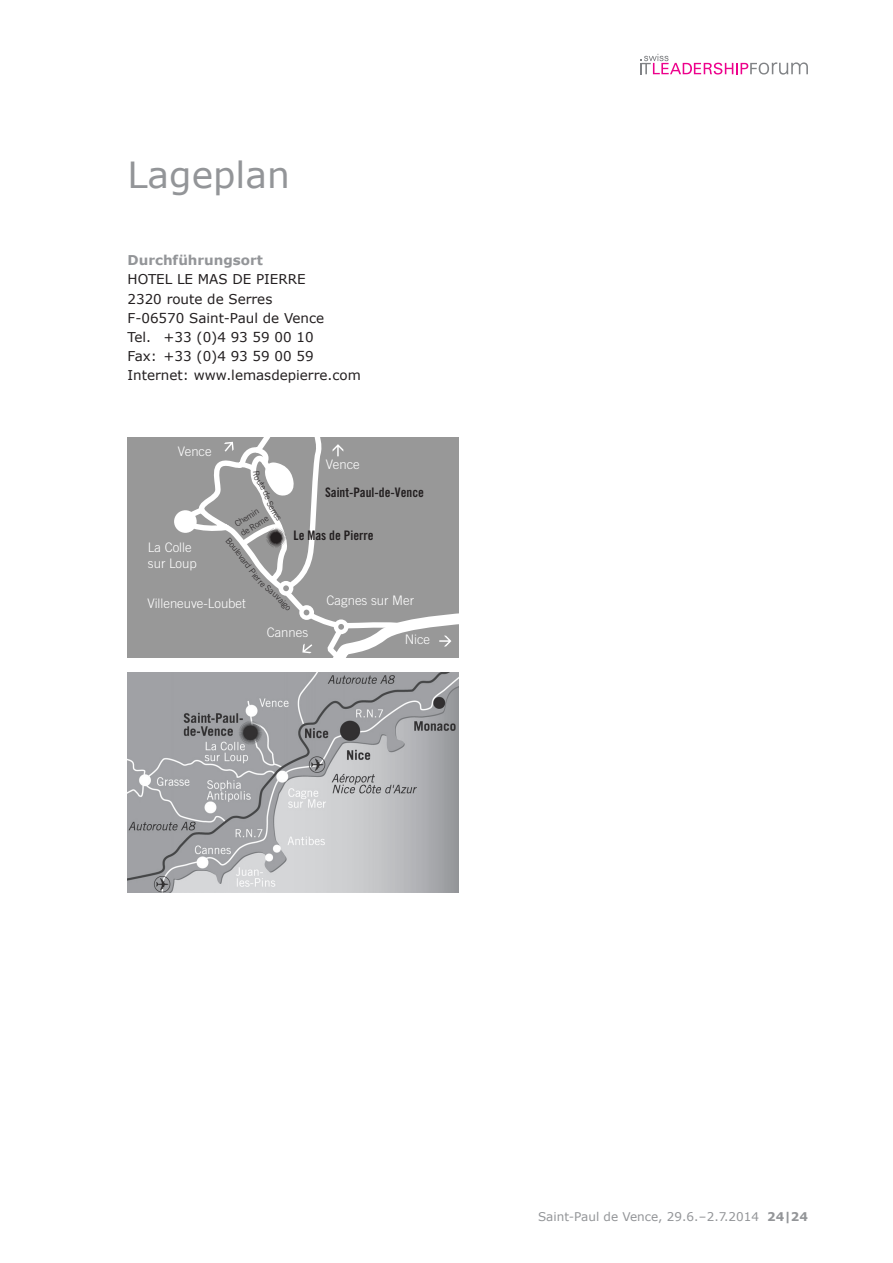
<style>
.page{position:relative;width:893px;height:1263px;background:#fff}
.page>*{position:absolute;margin:0;border:0;box-sizing:border-box;transform-origin:0 0}
.t1{font:36px "Verdana";color:#939598}
.t2{font:13.5px/19.2px "Verdana";color:#231f20}
.t3{font:700 13.5px "Verdana";color:#939598}
.t4{font:300 13.05px/15.8px "Trade Gothic LT Com";color:#fff}
.t5{font:13.05px "Trade Gothic LT Com Bd Cn 20";color:#231f20}
.t6{font:12px "Verdana";color:#939598}
.t7{font:300 8.4px/11.2px "Trade Gothic LT Com";color:#231f20}
.s1{font-weight:700}
</style>
<div class="page">
<svg style="left:640px;top:54px;width:168px;height:21px"></svg>
<img style="left:128px;top:673px;width:331px;height:220px">
<div style="left:128px;top:437px;width:331px;height:220px;background:#989898"></div>
<svg style="left:174px;top:437px;width:147px;height:96px"></svg>
<div style="left:174px;top:510px;width:23px;height:23px;background:#fff;border-radius:50%"></div>
<svg style="left:224px;top:442px;width:235px;height:215px"></svg>
<h1 class="t1" style="left:128px;top:151px;width:164px">Lageplan</h1>
<p class="t3" style="left:128px;top:251px;width:137px">Durchführungsort</p>
<p class="t2" style="left:128px;top:270px;width:235px">HOTEL LE MAS DE PIERRE<br>2320 route de Serres<br>F-06570 Saint-Paul de Vence<br>Tel. +33 (0)4 93 59 00 10<br>Fax: +33 (0)4 93 59 00 59<br>Internet: www.lemasdepierre.com</p>
<p class="t4" style="left:178px;top:443px;width:36px">Vence</p>
<p class="t7" style="left:232px;top:519px;width:33px;rotate:-31deg">Chemin de Rome</p>
<p class="t4" style="left:326px;top:456px;width:36px">Vence</p>
<p class="t5" style="left:325px;top:485px;width:101px">Saint-Paul-de-Vence</p>
<p class="t5" style="left:294px;top:528px;width:82px">Le Mas de Pierre</p>
<p class="t4" style="left:148px;top:539px;width:50px">La Colle sur Loup</p>
<p class="t4" style="left:147px;top:595px;width:100px">Villeneuve-Loubet</p>
<p class="t4" style="left:327px;top:592px;width:89px">Cagnes sur Mer</p>
<p class="t4" style="left:267px;top:624px;width:43px">Cannes</p>
<p class="t4" style="left:405px;top:631px;width:27px">Nice</p>
<p class="t6" style="left:538px;top:1208px;width:271px">Saint-Paul de Vence, 29.6.–2.7.2014 <span class="s1">24|24</span></p>
</div>
